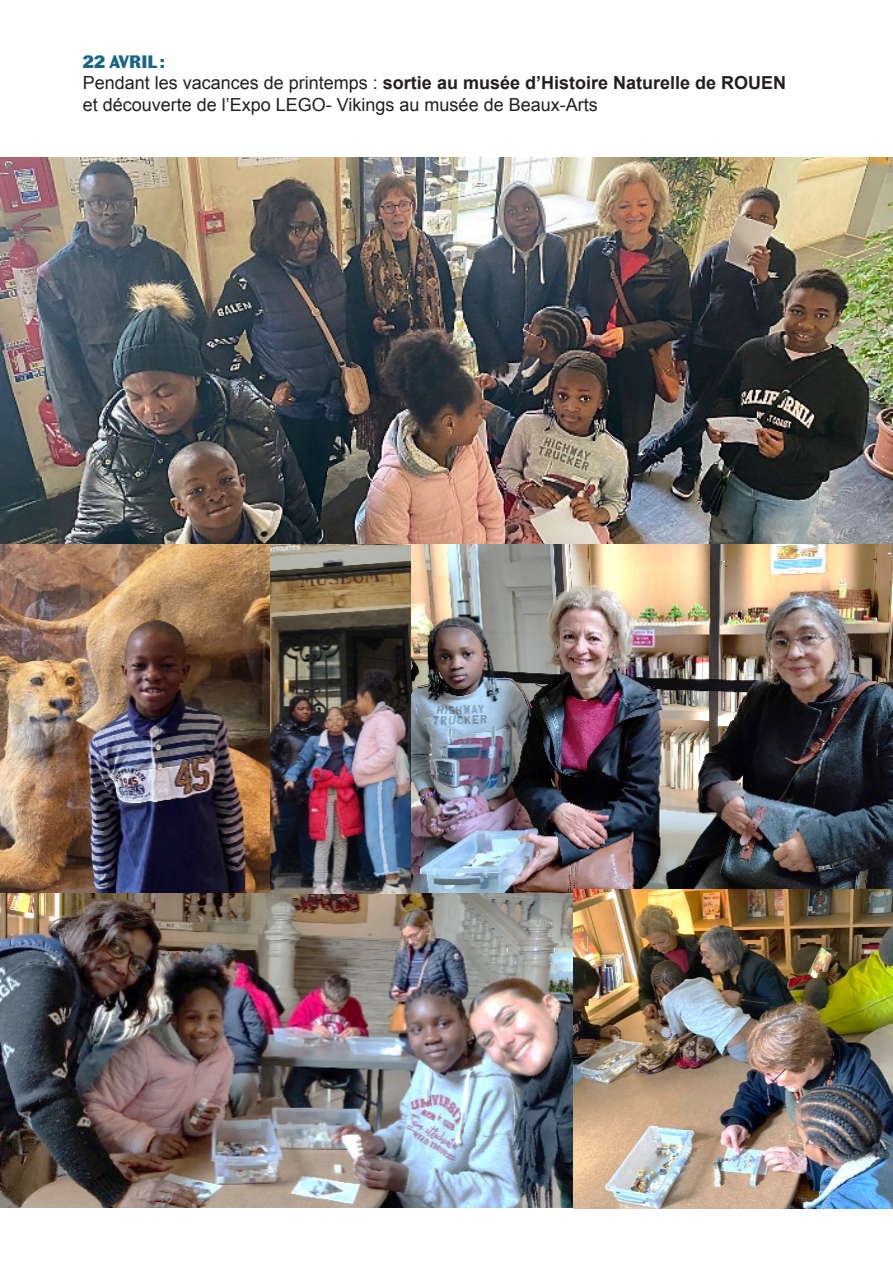
<style>
.page{position:relative;width:893px;height:1263px;background:#fff}
.page>*{position:absolute;margin:0;border:0;box-sizing:border-box;transform-origin:0 0}
.t1{font:700 18px "Arial";color:#231f20}
.t2{font:18px "Arial";color:#231f20}
.t3{font:18px "Becker Gothics Egyptian";color:#196586}
.s1{font-weight:400}
</style>
<div class="page">
<img style="left:0;top:157px;width:893px;height:387px">
<img style="left:0;top:544px;width:404px;height:349px">
<img style="left:404px;top:544px;width:489px;height:349px">
<img style="left:0;top:893px;width:574px;height:314px">
<img style="left:574px;top:889px;width:319px;height:320px">
<img style="left:270px;top:545px;width:140px;height:348px">
<p class="t3" style="left:83px;top:50px;width:84px">22 AVRIL :</p>
<p class="t1" style="left:83px;top:71px;width:705px"><span class="s1">Pendant les vacances de printemps :</span> sortie au musée d’Histoire Naturelle de ROUEN</p>
<p class="t2" style="left:83px;top:93px;width:516px">et découverte de l’Expo LEGO- Vikings au musée de Beaux-Arts</p>
</div>
